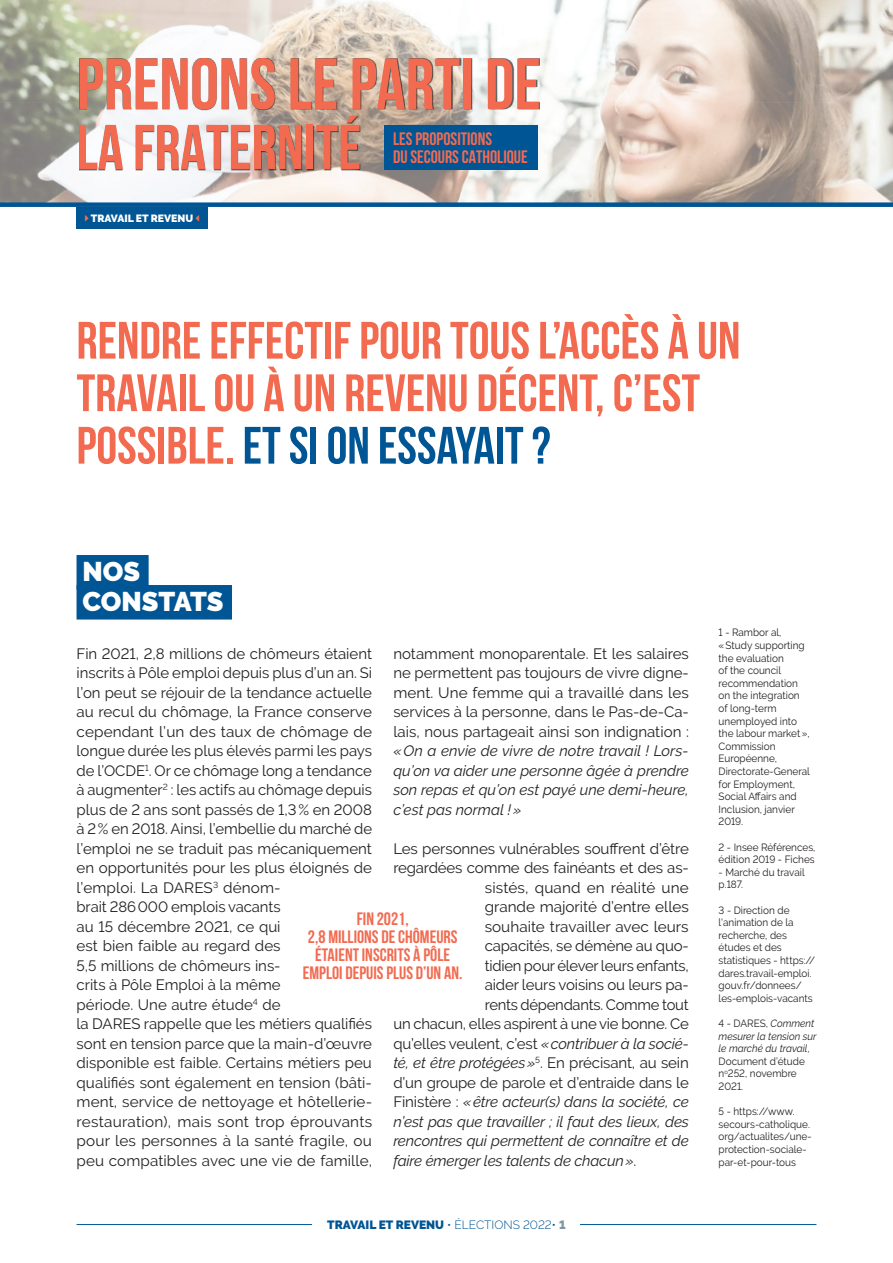
<style>
.page{position:relative;width:893px;height:1263px;background:#fff}
.page>*{position:absolute;margin:0;border:0;box-sizing:border-box;transform-origin:0 0}
.t1{font:700 72px "Bebas Neue";color:#f26b50}
.t2{font:700 63px "Bebas Neue";color:#f26b50}
.t3{font:700 52.5px/52.5px "Bebas Neue";color:#f26b50}
.t4{font:900 27px/30px "Raleway";color:#fff}
.t5{font:700 18px/18px "Bebas Neue";color:#f26b50}
.t6{font:15px/19.5px "Raleway";color:#231f20}
.t7{font:italic 15px/19.5px "Raleway";letter-spacing:-.01em;color:#231f20;text-align:justify}
.t8{font:900 12px "Raleway";color:#005594}
.t9{font:10.5px/12.6px "Raleway";color:#231f20;scale:.95 1}
.t10{font:italic 10.5px/12.6px "Raleway";color:#231f20;scale:.95 1}
.t11{font:900 10.5px "Raleway";color:#fff}
.s1{color:#005594}
.s2{font-style:italic}
.s3{font-style:normal}
.s4{font-weight:300}
.s5{color:#83969f}
</style>
<div class="page">
<img style="left:0;top:0;width:893px;height:102px">
<img style="left:0;top:102px;width:105px;height:100px">
<img style="left:526px;top:102px;width:367px;height:100px">
<img style="left:105px;top:170px;width:421px;height:32px">
<img style="left:79px;top:58px;width:461px;height:112px">
<div style="left:385px;top:125px;width:153px;height:44px;background:#005594"></div>
<hr style="left:77px;top:1224px;width:739px;height:1px;background:#005594">
<div style="left:313px;top:1216px;width:267px;height:13px;background:#fff"></div>
<div style="left:0;top:202px;width:893px;height:5px;background:#005594"></div>
<div style="left:77px;top:207px;width:131px;height:22px;background:#005594"></div>
<div style="left:77px;top:555px;width:72px;height:34px;background:#005594"></div>
<div style="left:77px;top:585px;width:155px;height:34px;background:#005594"></div>
<h1 class="t1" style="left:77px;top:45px;width:466px">PRENONS LE PARTI DE</h1>
<h2 class="t2" style="left:77px;top:113px;width:286px">LA FRATERNITÉ</h2>
<p class="t5" style="left:393px;top:130px;width:136px">LES PROPOSITIONS<br>DU SECOURS CATHOLIQUE</p>
<p class="t11" style="left:91px;top:212px;width:104px">TRAVAIL ET REVENU</p>
<h3 class="t3" style="left:77px;top:314px;width:665px">RENDRE EFFECTIF POUR TOUS L’ACCÈS À UN<br>TRAVAIL OU À UN REVENU DÉCENT, C’EST<br>POSSIBLE. <span class="s1">ET SI ON ESSAYAIT ?</span></h3>
<h3 class="t4" style="left:83px;top:557px;width:142px">NOS<br>CONSTATS</h3>
<p class="t6" style="left:77px;top:643px;width:297px">Fin 2021, 2,8 millions de chômeurs étaient inscrits à Pôle emploi depuis plus d’un an. Si l’on peut se réjouir de la tendance actuelle au recul du chômage, la France conserve cependant l’un des taux de chômage de longue durée les plus élevés parmi les pays de l’OCDE<sup>1</sup>. Or ce chômage long a tendance à augmenter<sup>2</sup> : les actifs au chômage depuis plus de 2 ans sont passés de 1,3 % en 2008 à 2 % en 2018. Ainsi, l’embellie du marché de l’emploi ne se traduit pas mécaniquement en opportunités pour les plus éloignés de l’emploi. La DARES<sup>3</sup> dénom-<br>brait 286 000 emplois vacants<br>au 15 décembre 2021, ce qui<br>est bien faible au regard des<br>5,5 millions de chômeurs ins-<br>crits à Pôle Emploi à la même<br>période. Une autre étude<sup>4</sup> de<br>la DARES rappelle que les métiers qualifiés sont en tension parce que la main-d’œuvre disponible est faible. Certains métiers peu qualifiés sont également en tension (bâti&shy;ment, service de nettoyage et hôtellerie&shy;restauration), mais sont trop éprouvants pour les personnes à la santé fragile, ou peu compatibles avec une vie de famille,</p>
<p class="t6" style="left:393px;top:643px;width:297px;text-align:justify">notamment monoparentale. Et les salaires ne permettent pas toujours de vivre digne&shy;ment. Une femme qui a travaillé dans les services à la personne, dans le Pas-de-Ca&shy;lais, nous partageait ainsi son indignation :</p>
<p class="t7" style="left:393px;top:741px;width:297px">« On a envie de vivre de notre travail ! Lors&shy;qu’on va aider une personne âgée à prendre son repas et qu’on est payé une demi-heure, c’est pas normal ! »</p>
<p class="t6" style="left:393px;top:838px;width:297px">Les personnes vulnérables souffrent d’être</p>
<p class="t6" style="left:393px;top:858px;width:297px">regardées comme des fainéants et des as-</p>
<p class="t6" style="left:485px;top:877px;width:206px">sistés, quand en réalité une</p>
<p class="t6" style="left:485px;top:897px;width:206px">grande majorité d’entre elles</p>
<p class="t6" style="left:485px;top:916px;width:205px">souhaite travailler avec leurs</p>
<p class="t6" style="left:485px;top:936px;width:206px">capacités, se démène au quo-</p>
<p class="t6" style="left:485px;top:955px;width:206px">tidien pour élever leurs enfants,</p>
<p class="t6" style="left:485px;top:975px;width:206px">aider leurs voisins ou leurs pa-</p>
<p class="t6" style="left:485px;top:994px;width:205px">rents dépendants. Comme tout</p>
<p class="t6" style="left:393px;top:1014px;width:297px">un chacun, elles aspirent à une vie bonne. Ce</p>
<p class="t6" style="left:393px;top:1033px;width:297px">qu’elles veulent, c’est <span class="s2">« contribuer à la socié-</span></p>
<p class="t7" style="left:393px;top:1053px;width:297px">té, et être protégées »<sup>5</sup><span class="s3">. En précisant, au sein</span></p>
<p class="t6" style="left:393px;top:1072px;width:297px">d’un groupe de parole et d’entraide dans le</p>
<p class="t7" style="left:393px;top:1092px;width:297px"><span class="s3">Finistère :</span> « être acteur(s) dans la société, ce</p>
<p class="t7" style="left:393px;top:1111px;width:297px">n’est pas que travailler ; il faut des lieux, des</p>
<p class="t7" style="left:393px;top:1131px;width:297px">rencontres qui permettent de connaître et de</p>
<p class="t7" style="left:393px;top:1150px;width:244px">faire émerger les talents de chacun »<span class="s3">.</span></p>
<p class="t5" style="left:303px;top:910px;width:161px;text-align:center">FIN 2021,<br>2,8 MILLIONS DE CHÔMEURS<br>ÉTAIENT INSCRITS À PÔLE<br>EMPLOI DEPUIS PLUS D’UN AN.</p>
<p class="t8" style="left:327px;top:1218px;width:240px">TRAVAIL ET REVENU <span class="s4">• ÉLECTIONS 2022•</span> <span class="s5">1</span></p>
<p class="t9" style="left:719px;top:626px;width:98px">1 - Rambor al,<br>« Study supporting the evaluation<br>of the council recommendation on the integration of long-term unemployed into the labour market »,<br>Commission<br>Européenne,<br>Directorate-General for Employment,<br>Social Affairs and<br>Inclusion, janvier<br>2019.</p>
<p class="t9" style="left:719px;top:840px;width:103px">2 - Insee Références, édition 2019 - Fiches</p>
<p class="t9" style="left:719px;top:866px;width:92px">- Marché du travail p.187.</p>
<p class="t9" style="left:719px;top:903px;width:103px">3 - Direction de l'animation de la recherche, des études et des statistiques - https:// dares.travail-emploi. gouv.fr/donnees/ les-emplois-vacants</p>
<p class="t10" style="left:719px;top:1017px;width:105px"><span class="s3">4 - DARES,</span> Comment mesurer la tension sur le marché du travail<span class="s3">,<br>Document d’étude n</span><sup>o</sup><span class="s3">252, novembre<br>2021.</span></p>
<p class="t9" style="left:719px;top:1105px;width:99px">5 - https://www. secours-catholique. org/actualites/une&shy;protection-sociale&shy;par-et-pour-tous</p>
</div>
